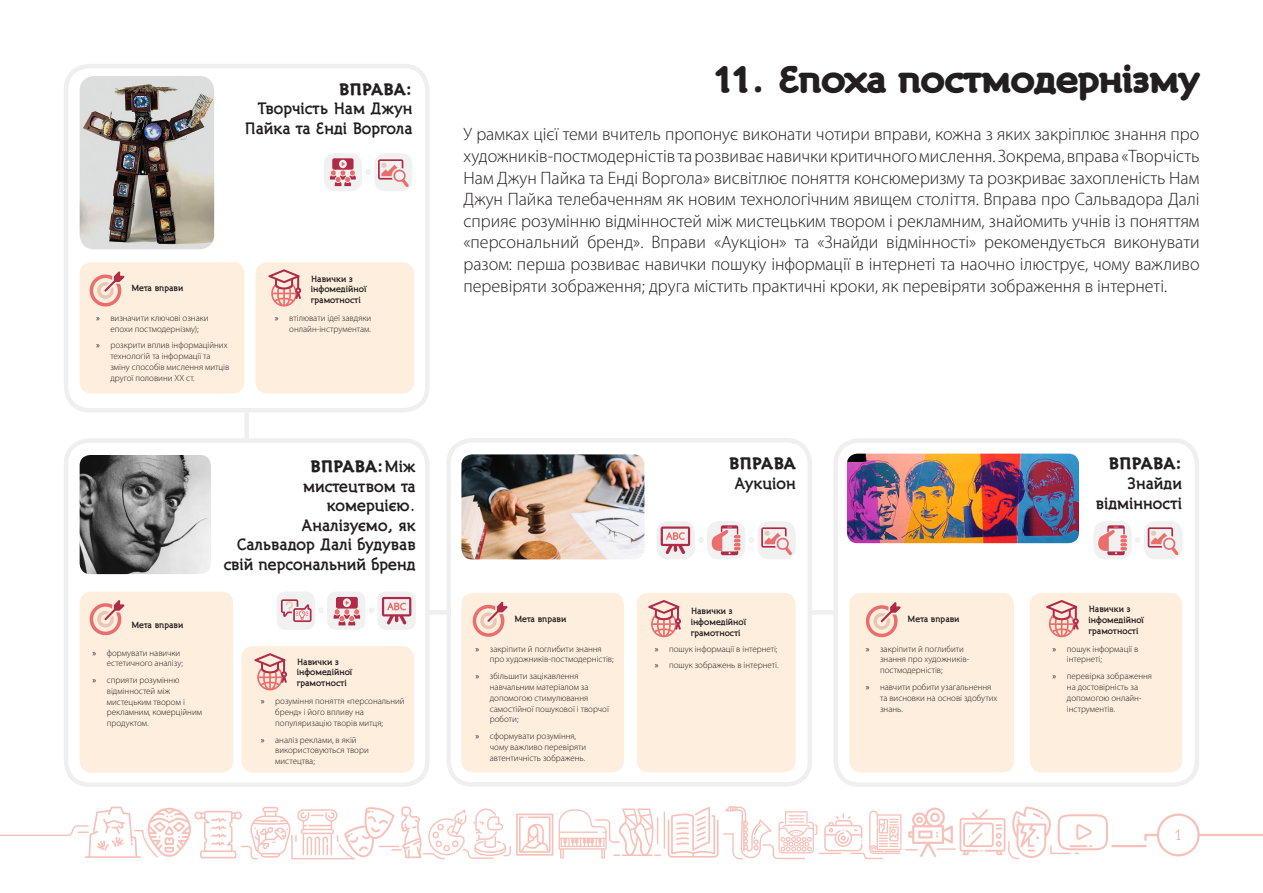
<style>
.page{position:relative;width:1263px;height:893px;background:#fff}
.page>*{position:absolute;margin:0;border:0;box-sizing:border-box;transform-origin:0 0}
.Footnotes{font:800 36.9px "Turbota";color:#231f20}
.Footnotes-2{font:300 18px/21.6px "Myriad Pro";color:#231f20;text-align:justify}
.Footnotes-3{font:700 16.5px/19.5px "Turbota";color:#231f20;text-align:right}
.Footnotes-4{font:800 16.5px "Turbota";color:#231f20}
.t1{font:15px "ALS Schlangeslab";color:#f3a49b}
.t2{font:300 9px/10.8px "Myriad Pro";color:#231f20}
.Footnotes-5{font:700 9px/10.8px "Turbota";color:#231f20}
.s1{font-weight:400}
.s2{font-weight:800}
</style>
<div class="page">
<div style="left:1157px;top:813px;width:43px;height:43px;border:2px solid #f7c1b9;border-radius:50%"></div>
<svg style="left:1144px;top:833px;width:16px;height:9px"></svg>
<hr style="left:1112px;top:845px;width:34px;height:2px;background:#f7c1b9">
<hr style="left:1199px;top:834px;width:64px;height:2px;background:#f7c1b9">
<hr style="left:664px;top:811px;width:1px;height:38px;background:#f7c1b9">
<svg style="left:668px;top:806px;width:285px;height:53px"></svg>
<hr style="left:936px;top:848px;width:20px;height:2px;background:#f7c1b9">
<svg style="left:959px;top:806px;width:149px;height:53px"></svg>
<svg style="left:0;top:806px;width:661px;height:53px"></svg>
<div style="left:244px;top:412px;width:5px;height:29px;background:#eeefee"></div>
<div style="left:427px;top:610px;width:24px;height:5px;background:#eeefee"></div>
<div style="left:812px;top:610px;width:24px;height:5px;background:#eeefee"></div>
<div style="left:446px;top:438px;width:366px;height:349px;border:4px solid #eeefee;border-radius:23px"></div>
<div style="left:637px;top:593px;width:159px;height:179px;background:#feeede;border-radius:11px"></div>
<div style="left:461px;top:593px;width:163px;height:179px;background:#feeede;border-radius:11px"></div>
<svg style="left:648px;top:600px;width:33px;height:37px"></svg>
<svg style="left:473px;top:602px;width:34px;height:35px"></svg>
<div style="left:656px;top:521px;width:39px;height:38px;background:#f0f1f0;border-radius:12px"></div>
<div style="left:707px;top:521px;width:38px;height:38px;background:#f0f1f0;border-radius:12px"></div>
<div style="left:757px;top:521px;width:39px;height:38px;background:#f0f1f0;border-radius:12px"></div>
<svg style="left:749px;top:537px;width:5px;height:6px"></svg>
<svg style="left:698px;top:537px;width:6px;height:6px"></svg>
<svg style="left:661px;top:526px;width:29px;height:28px"></svg>
<svg style="left:712px;top:525px;width:28px;height:30px"></svg>
<svg style="left:761px;top:527px;width:31px;height:28px"></svg>
<img style="left:461px;top:454px;width:183px;height:105px">
<div style="left:833px;top:438px;width:366px;height:349px;border:4px solid #eeefee;border-radius:23px"></div>
<div style="left:1030px;top:593px;width:152px;height:179px;background:#feeede;border-radius:11px"></div>
<div style="left:849px;top:593px;width:165px;height:179px;background:#feeede;border-radius:11px"></div>
<svg style="left:1046px;top:600px;width:33px;height:37px"></svg>
<svg style="left:866px;top:602px;width:35px;height:35px"></svg>
<div style="left:1093px;top:521px;width:39px;height:38px;background:#f0f1f0;border-radius:12px"></div>
<div style="left:1144px;top:521px;width:38px;height:38px;background:#f0f1f0;border-radius:12px"></div>
<svg style="left:1135px;top:537px;width:6px;height:6px"></svg>
<svg style="left:1098px;top:525px;width:29px;height:30px"></svg>
<svg style="left:1148px;top:527px;width:30px;height:28px"></svg>
<img style="left:847px;top:454px;width:232px;height:89px">
<div style="left:64px;top:438px;width:365px;height:349px;border:4px solid #eeefee;border-radius:23px"></div>
<div style="left:241px;top:646px;width:173px;height:126px;background:#feeede;border-radius:11px"></div>
<div style="left:80px;top:592px;width:153px;height:180px;background:#feeede;border-radius:11px"></div>
<svg style="left:254px;top:653px;width:33px;height:37px"></svg>
<div style="left:277px;top:592px;width:38px;height:38px;background:#f0f1f0;border-radius:9px"></div>
<div style="left:327px;top:592px;width:38px;height:38px;background:#f0f1f0;border-radius:9px"></div>
<div style="left:377px;top:592px;width:39px;height:38px;background:#f0f1f0;border-radius:9px"></div>
<svg style="left:369px;top:608px;width:5px;height:5px"></svg>
<svg style="left:318px;top:608px;width:6px;height:5px"></svg>
<svg style="left:334px;top:597px;width:26px;height:28px"></svg>
<svg style="left:382px;top:597px;width:29px;height:27px"></svg>
<svg style="left:281px;top:599px;width:31px;height:23px"></svg>
<svg style="left:90px;top:600px;width:34px;height:35px"></svg>
<img style="left:80px;top:455px;width:131px;height:119px">
<div style="left:64px;top:64px;width:365px;height:348px;border:4px solid #eeefee;border-radius:23px"></div>
<div style="left:256px;top:262px;width:158px;height:131px;background:#feeede;border-radius:11px"></div>
<div style="left:80px;top:262px;width:164px;height:131px;background:#feeede;border-radius:11px"></div>
<svg style="left:268px;top:269px;width:33px;height:38px"></svg>
<svg style="left:90px;top:271px;width:34px;height:36px"></svg>
<div style="left:324px;top:153px;width:38px;height:38px;background:#f0f1f0;border-radius:12px"></div>
<div style="left:374px;top:153px;width:38px;height:38px;background:#f0f1f0;border-radius:12px"></div>
<svg style="left:365px;top:169px;width:6px;height:6px"></svg>
<svg style="left:378px;top:159px;width:31px;height:28px"></svg>
<svg style="left:330px;top:158px;width:26px;height:28px"></svg>
<img style="left:80px;top:76px;width:134px;height:173px">
<p class="Footnotes-4" style="left:338px;top:78px;width:75px">ВПРАВА:</p>
<p class="Footnotes-3" style="left:244px;top:99px;width:170px">Творчість Нам Джун<br>Пайка та Енді Воргола</p>
<p class="Footnotes-5" style="left:131px;top:283px;width:54px">Мета вправи</p>
<p class="Footnotes-5" style="left:311px;top:273px;width:57px">Навички з інфомедійної грамотності</p>
<p class="t2" style="left:96px;top:313px;width:114px;text-align:center"><span class="s1">»</span> визначити ключові ознаки епохи постмодернізму);</p>
<p class="t2" style="left:110px;top:340px;width:121px;text-indent:-14px"><span class="s1">»</span> розкрити вплив інформаційних технологій та інформації та зміну способів мислення митців другої половини ХХ ст.</p>
<p class="t2" style="left:275px;top:313px;width:98px;text-align:right"><span class="s1">»</span> втілювати ідеї завдяки онлайн-інструментам.</p>
<p class="Footnotes-5" style="left:131px;top:620px;width:54px">Мета вправи</p>
<p class="t2" style="left:92px;top:647px;width:92px;text-align:right"><span class="s1">»</span> формувати навички естетичного аналізу;</p>
<p class="t2" style="left:107px;top:675px;width:97px;text-indent:-14px"><span class="s1">»</span> сприяти розумінню відмінностей між мистецьким твором і рекламним, комерційним продуктом.</p>
<p class="Footnotes-3" style="left:303px;top:457px;width:114px"><span class="s2">ВПРАВА:</span>Між мистецтвом та комерцією.</p>
<p class="Footnotes-3" style="left:224px;top:516px;width:193px">Аналізуємо, як<br>Сальвадор Далі будував свій персональний бренд</p>
<p class="Footnotes-5" style="left:297px;top:657px;width:57px">Навички з інфомедійної грамотності</p>
<p class="t2" style="left:275px;top:696px;width:131px;text-indent:-14px"><span class="s1">»</span> розуміння поняття «персональний бренд» і його впливу на популяризацію творів митця;</p>
<p class="t2" style="left:275px;top:734px;width:95px;text-indent:-14px"><span class="s1">»</span> аналіз реклами, в якій використовуються твори мистецтва;</p>
<p class="Footnotes" style="left:714px;top:55px;width:487px">11. Епоха постмодернізму</p>
<p class="Footnotes-2" style="left:463px;top:124px;width:737px">У рамках цієї теми вчитель пропонує виконати чотири вправи, кожна з яких закріплює знання про художників-постмодерністів та розвиває навички критичного мислення. Зокрема, вправа «Творчість Нам Джун Пайка та Енді Воргола» висвітлює поняття консюмеризму та розкриває захопленість Нам Джун Пайка телебаченням як новим технологічним явищем століття. Вправа про Сальвадора Далі сприяє розумінню відмінностей між мистецьким твором і рекламним, знайомить учнів із поняттям «персональний бренд». Вправи «Аукціон» та «Знайди відмінності» рекомендується виконувати разом: перша розвиває навички пошуку інформації в інтернеті та наочно ілюструє, чому важливо перевіряти зображення; друга містить практичні кроки, як перевіряти зображення в інтернеті.</p>
<p class="Footnotes-4" style="left:729px;top:453px;width:69px">ВПРАВА</p>
<p class="Footnotes-3" style="left:734px;top:474px;width:63px">Аукціон</p>
<p class="Footnotes-5" style="left:514px;top:613px;width:54px">Мета вправи</p>
<p class="Footnotes-5" style="left:691px;top:606px;width:57px">Навички з інфомедійної грамотності</p>
<p class="t2" style="left:490px;top:643px;width:125px;text-indent:-14px"><span class="s1">»</span> закріпити й поглибити знання про художників-постмодерністів;</p>
<p class="t2" style="left:490px;top:671px;width:121px;text-indent:-14px"><span class="s1">»</span> збільшити зацікавлення навчальним матеріалом за допомогою стимулювання самостійної пошукової і творчої роботи;</p>
<p class="t2" style="left:490px;top:731px;width:98px;text-indent:-14px"><span class="s1">»</span> сформувати розуміння, чому важливо перевіряти автентичність зображень.</p>
<p class="t2" style="left:655px;top:643px;width:124px"><span class="s1">»</span> пошук інформації в інтернеті;</p>
<p class="t2" style="left:655px;top:660px;width:125px"><span class="s1">»</span> пошук зображень в інтернеті.</p>
<p class="Footnotes-4" style="left:1108px;top:453px;width:75px">ВПРАВА:</p>
<p class="Footnotes-3" style="left:1096px;top:474px;width:88px">Знайди відмінності</p>
<p class="Footnotes-5" style="left:907px;top:614px;width:54px">Мета вправи</p>
<p class="Footnotes-5" style="left:1088px;top:604px;width:57px">Навички з інфомедійної грамотності</p>
<p class="t2" style="left:880px;top:643px;width:91px;text-indent:-14px"><span class="s1">»</span> закріпити й поглибити знання про художників&shy;постмодерністів;</p>
<p class="t2" style="left:880px;top:682px;width:119px;text-indent:-14px"><span class="s1">»</span> навчити робити узагальнення та висновки на основі здобутих знань.</p>
<p class="t2" style="left:1067px;top:643px;width:73px;text-indent:-14px"><span class="s1">»</span> пошук інформації в інтернеті;</p>
<p class="t2" style="left:1067px;top:671px;width:87px;text-indent:-14px"><span class="s1">»</span> перевірка зображення на достовірність за допомогою онлайн&shy;інструментів.</p>
<h3 class="t1" style="left:1174px;top:827px;width:10px">1</h3>
</div>
